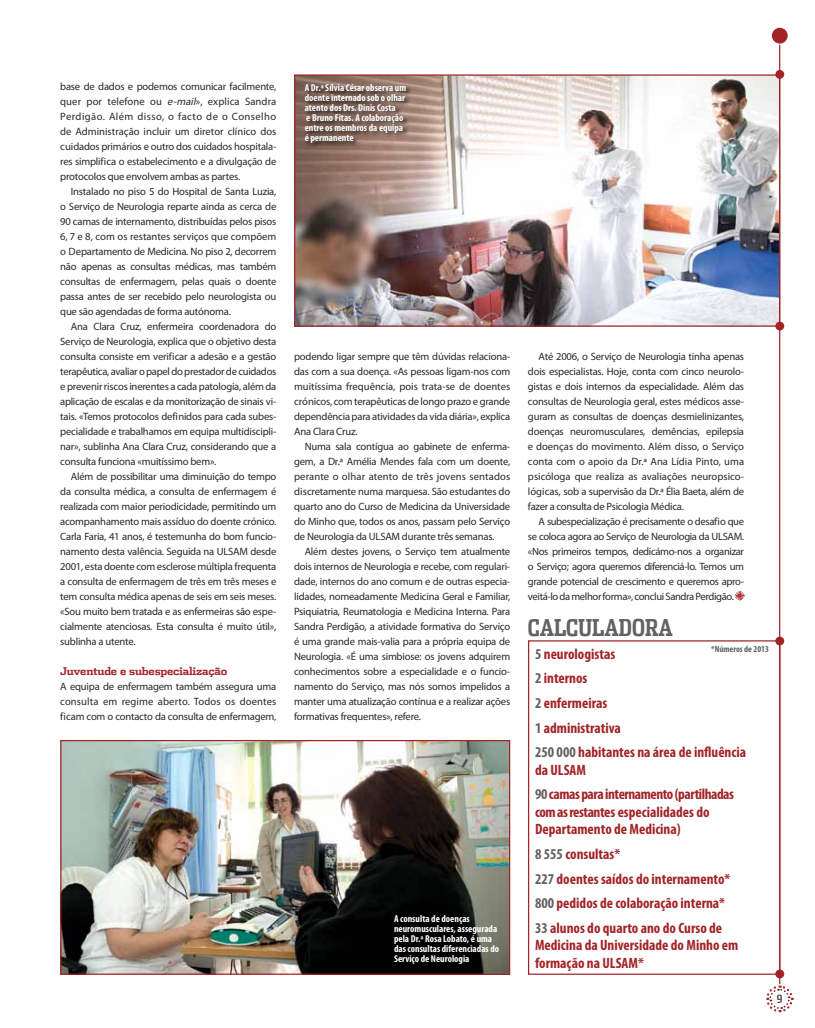
<style>
.page{position:relative;width:815px;height:1028px;background:#fff}
.page>*{position:absolute;margin:0;border:0;box-sizing:border-box;transform-origin:0 0}
.t1{font:700 23.12px "Dispatch Comp Tab";color:#606263}
.t2{font:700 condensed 15px/24.6px "Myriad Pro";color:#a22428}
.t3{font:700 condensed 15px/24.6px "Myriad Pro";letter-spacing:-.03em;color:#a22428}
.t4{font:700 11.25px "Dispatch Comp";color:#4d4d4f}
.t5{font:10.62px/15px "Myriad Pro";letter-spacing:-.02em;color:#292829;text-align:justify}
.t6{font:700 10.62px "Dispatch";letter-spacing:-.02em;color:#a22428}
.t7{font:700 condensed 10px/10px "Myriad Pro";color:#fff}
.t8{font:700 condensed 9px "Myriad Pro";color:#606263}
.s1{font-style:italic}
.s2{color:#606263}
</style>
<div class="page">
<svg style="left:735px;top:591px;width:10px;height:9px"></svg>
<img style="left:62px;top:742px;width:446px;height:230px">
<div style="left:60px;top:740px;width:450px;height:234px;border:1px solid #a22428"></div>
<img style="left:296px;top:76px;width:482px;height:249px">
<div style="left:294px;top:74px;width:486px;height:253px;border:1px solid #a22428"></div>
<div style="left:775px;top:70px;width:9px;height:9px;background:#a22428;border-radius:50%"></div>
<div style="left:775px;top:322px;width:9px;height:8px;background:#a22428;border-radius:50%"></div>
<div style="left:775px;top:636px;width:9px;height:9px;background:#a22428;border-radius:50%"></div>
<div style="left:775px;top:969px;width:9px;height:9px;background:#a22428;border-radius:50%"></div>
<div style="left:304px;top:83px;width:108px;height:66px;background:#000;opacity:.75"></div>
<svg style="left:766px;top:984px;width:28px;height:29px"></svg>
<div style="left:772px;top:28px;width:16px;height:16px;background:#a22428;border-radius:50%"></div>
<hr style="left:779px;top:45px;width:1px;height:939px;background:#a22428">
<div style="left:528px;top:640px;width:252px;height:334px;border:1px solid #a22428"></div>
<p class="t5" style="left:60px;top:79px;width:218px">base de dados e podemos comunicar facilmente, quer por telefone ou <span class="s1">e-mail</span>», explica Sandra Perdigão. Além disso, o facto de o Conselho de Administração incluir um diretor clínico dos cuidados primários e outro dos cuidados hospitala&shy;res simplifica o estabelecimento e a divulgação de protocolos que envolvem ambas as partes.</p>
<p class="t5" style="left:60px;top:184px;width:218px;text-indent:11px">Instalado no piso 5 do Hospital de Santa Luzia, o Serviço de Neurologia reparte ainda as cerca de 90 camas de internamento, distribuídas pelos pisos 6, 7 e 8, com os restantes serviços que compõem o Departamento de Medicina. No piso 2, decorrem não apenas as consultas médicas, mas também consultas de enfermagem, pelas quais o doente passa antes de ser recebido pelo neurologista ou que são agendadas de forma autónoma.</p>
<p class="t5" style="left:60px;top:319px;width:218px;text-indent:11px">Ana Clara Cruz, enfermeira coordenadora do Serviço de Neurologia, explica que o objetivo desta consulta consiste em verificar a adesão e a gestão terapêutica, avaliar o papel do prestador de cuidados e prevenir riscos inerentes a cada patologia, além da aplicação de escalas e da monitorização de sinais vi&shy;tais. «Temos protocolos definidos para cada subes&shy;pecialidade e trabalhamos em equipa multidiscipli&shy;nar», sublinha Ana Clara Cruz, considerando que a consulta funciona «muitíssimo bem».</p>
<p class="t5" style="left:60px;top:469px;width:218px;text-indent:11px">Além de possibilitar uma diminuição do tempo da consulta médica, a consulta de enfermagem é realizada com maior periodicidade, permitindo um acompanhamento mais assíduo do doente crónico.<br>Carla Faria, 41 anos, é testemunha do bom funcio&shy;namento desta valência. Seguida na ULSAM desde 2001, esta doente com esclerose múltipla frequenta a consulta de enfermagem de três em três meses e tem consulta médica apenas de seis em seis meses. «Sou muito bem tratada e as enfermeiras são espe&shy;cialmente atenciosas. Esta consulta é muito útil», sublinha a utente.</p>
<p class="t6" style="left:60px;top:664px;width:169px">Juventude e subespecialização</p>
<p class="t5" style="left:60px;top:679px;width:218px">A equipa de enfermagem também assegura uma consulta em regime aberto. Todos os doentes ficam com o contacto da consulta de enfermagem,</p>
<p class="t7" style="left:305px;top:82px;width:103px">A Dr.ª Sílvia César observa um doente internado sob o olhar atento dos Drs. Dinis Costa<br>e Bruno Fitas. A colaboração entre os membros da equipa é permanente</p>
<p class="t5" style="left:294px;top:349px;width:218px">podendo ligar sempre que têm dúvidas relaciona&shy;das com a sua doença. «As pessoas ligam-nos com muitíssima frequência, pois trata-se de doentes crónicos, com terapêuticas de longo prazo e grande dependência para atividades da vida diária», explica Ana Clara Cruz.</p>
<p class="t5" style="left:294px;top:439px;width:218px;text-indent:11px">Numa sala contígua ao gabinete de enferma&shy;gem, a Dr.ª Amélia Mendes fala com um doente, perante o olhar atento de três jovens sentados discretamente numa marquesa. São estudantes do quarto ano do Curso de Medicina da Universidade do Minho que, todos os anos, passam pelo Serviço de Neurologia da ULSAM durante três semanas.</p>
<p class="t5" style="left:294px;top:544px;width:218px;text-indent:11px">Além destes jovens, o Serviço tem atualmente dois internos de Neurologia e recebe, com regulari&shy;dade, internos do ano comum e de outras especia&shy;lidades, nomeadamente Medicina Geral e Familiar, Psiquiatria, Reumatologia e Medicina Interna. Para Sandra Perdigão, a atividade formativa do Serviço é uma grande mais-valia para a própria equipa de Neurologia. «É uma simbiose: os jovens adquirem conhecimentos sobre a especialidade e o funcio&shy;namento do Serviço, mas nós somos impelidos a manter uma atualização contínua e a realizar ações formativas frequentes», refere.</p>
<p class="t7" style="left:394px;top:913px;width:107px">A consulta de doenças neuromusculares, assegurada pela Dr.ª Rosa Lobato, é uma das consultas diferenciadas do<br>Serviço de Neurologia</p>
<p class="t5" style="left:528px;top:349px;width:218px;text-indent:11px">Até 2006, o Serviço de Neurologia tinha apenas dois especialistas. Hoje, conta com cinco neurolo&shy;gistas e dois internos da especialidade. Além das consultas de Neurologia geral, estes médicos asse&shy;guram as consultas de doenças desmielinizantes, doenças neuromusculares, demências, epilepsia e doenças do movimento. Além disso, o Serviço conta com o apoio da Dr.ª Ana Lídia Pinto, uma psicóloga que realiza as avaliações neuropsico&shy;lógicas, sob a supervisão da Dr.ª Élia Baeta, além de fazer a consulta de Psicologia Médica.</p>
<p class="t5" style="left:528px;top:514px;width:218px;text-indent:11px">A subespecialização é precisamente o desafio que se coloca agora ao Serviço de Neurologia da ULSAM. «Nos primeiros tempos, dedicámo-nos a organizar o Serviço; agora queremos diferenciá-lo. Temos um grande potencial de crescimento e queremos apro&shy;veitá-lo da melhor forma», conclui Sandra Perdigão.</p>
<h1 class="t1" style="left:528px;top:612px;width:79px">CALCULADORA</h1>
<h2 class="t2" style="left:535px;top:641px;width:212px"><span class="s2">5</span> neurologistas<br><span class="s2">2</span> internos<br><span class="s2">2</span> enfermeiras<br><span class="s2">1</span> administrativa<br><span class="s2">250 000</span> habitantes na área de influência</h2>
<h2 class="t3" style="left:535px;top:757px;width:200px">da ULSAM<br><span class="s2">90</span> camas para internamento (partilhadas</h2>
<h2 class="t2" style="left:535px;top:802px;width:176px;line-height:17.5px">com as restantes especialidades do<br>Departamento de Medicina)</h2>
<h2 class="t2" style="left:535px;top:841px;width:197px"><span class="s2">8 555</span> consultas*<br><span class="s2">227</span> doentes saídos do internamento*<br><span class="s2">800</span> pedidos de colaboração interna*<br><span class="s2">33</span> alunos do quarto ano do Curso de</h2>
<h2 class="t2" style="left:535px;top:936px;width:205px;line-height:17.5px">Medicina da Universidade do Minho em formação na ULSAM*</h2>
<p class="t8" style="left:711px;top:643px;width:59px">*Números de 2013</p>
<p class="t4" style="left:777px;top:992px;width:7px">9</p>
</div>
